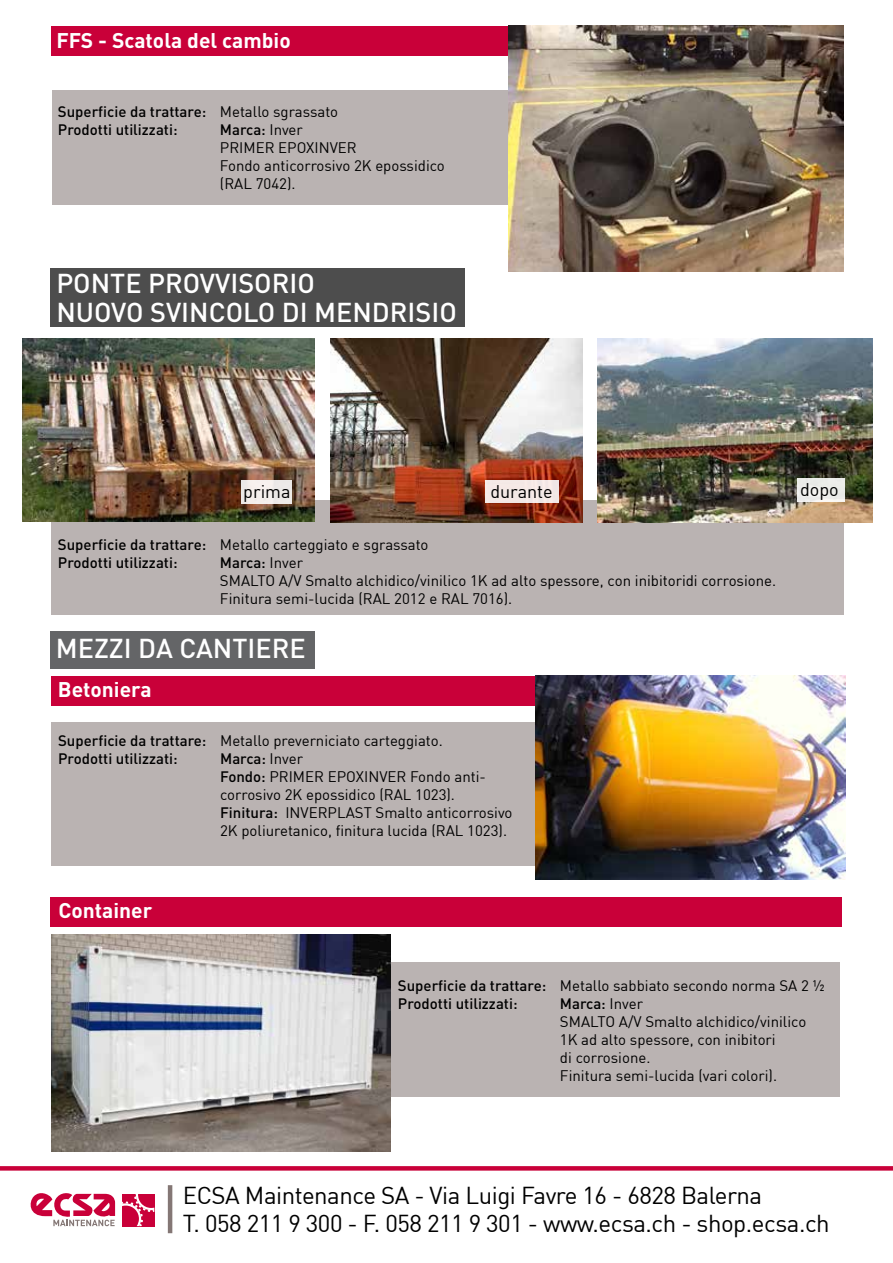
<style>
.page{position:relative;width:893px;height:1263px;background:#fff}
.page>*{position:absolute;margin:0;border:0;box-sizing:border-box;transform-origin:0 0}
.t1{font:500 27px/28.5px "DIN";color:#fff}
.t2{font:24px/28.5px "DIN";letter-spacing:-.02em;color:#000}
.t3{font:700 21px "DIN";color:#fff}
.t4{font:18px "DIN";color:#000}
.t5{font:18px "DIN";color:#fff}
.t6{font:15px/18px "DIN";color:#000}
.t7{font:500 15px/18px "DIN";color:#000}
.s1{font-weight:400}
.s2{font-weight:500}
</style>
<div class="page">
<svg style="left:0;top:1166px;width:893px;height:4px;background:#ca083f"></svg>
<svg style="left:30px;top:1193px;width:85px;height:33px"></svg>
<svg style="left:122px;top:1194px;width:32px;height:32px"></svg>
<hr style="left:168px;top:1185px;width:4px;height:48px;background:#847775">
<div style="left:50px;top:269px;width:415px;height:58px;background:#4d4d4d"></div>
<div style="left:51px;top:500px;width:792px;height:115px;background:#bab3b2"></div>
<img style="left:23px;top:339px;width:292px;height:183px">
<img style="left:330px;top:339px;width:253px;height:183px">
<img style="left:597px;top:339px;width:276px;height:183px">
<div style="left:51px;top:26px;width:791px;height:29px;background:#c90039"></div>
<div style="left:52px;top:90px;width:476px;height:115px;background:#bab3b2"></div>
<div style="left:51px;top:897px;width:791px;height:29px;background:#c90039"></div>
<div style="left:331px;top:962px;width:509px;height:135px;background:#bab3b2"></div>
<div style="left:50px;top:631px;width:265px;height:37px;background:#646567"></div>
<div style="left:51px;top:676px;width:791px;height:29px;background:#c90039"></div>
<div style="left:51px;top:722px;width:794px;height:144px;background:#bab3b2"></div>
<img style="left:535px;top:675px;width:310px;height:205px">
<img style="left:51px;top:935px;width:339px;height:216px">
<div style="left:797px;top:478px;width:47px;height:23px;background:#ececea"></div>
<div style="left:485px;top:480px;width:73px;height:23px;background:#f4e9e6"></div>
<div style="left:241px;top:480px;width:51px;height:23px;background:#f1ecea"></div>
<img style="left:508px;top:26px;width:335px;height:245px">
<h3 class="t3" style="left:56px;top:27px;width:236px">FFS - Scatola del cambio</h3>
<p class="t7" style="left:58px;top:102px;width:282px">Superficie da trattare: <span class="s1">Metallo sgrassato<br></span>Prodotti utilizzati:</p>
<p class="t6" style="left:220px;top:120px;width:226px"><span class="s2">Marca:</span> Inver<br>PRIMER EPOXINVER<br>Fondo anticorrosivo 2K epossidico (RAL 7042).</p>
<h1 class="t1" style="left:56px;top:268px;width:402px">PONTE PROVVISORIO<br>NUOVO SVINCOLO DI MENDRISIO</h1>
<p class="t4" style="left:243px;top:480px;width:49px">prima</p>
<p class="t4" style="left:490px;top:480px;width:64px">durante</p>
<p class="t4" style="left:800px;top:478px;width:40px">dopo</p>
<p class="t7" style="left:58px;top:535px;width:372px">Superficie da trattare: <span class="s1">Metallo carteggiato e sgrassato<br></span>Prodotti utilizzati:</p>
<p class="t6" style="left:220px;top:553px;width:558px"><span class="s2">Marca:</span> Inver<br>SMALTO A/V Smalto alchidico/vinilico 1K ad alto spessore, con inibitoridi corrosione.<br>Finitura semi-lucida (RAL 2012 e RAL 7016).</p>
<p class="t5" style="left:251px;top:630px;width:64px">durante</p>
<h1 class="t1" style="left:56px;top:633px;width:251px">MEZZI DA CANTIERE</h1>
<h3 class="t3" style="left:58px;top:676px;width:95px">Betoniera</h3>
<p class="t7" style="left:58px;top:731px;width:386px">Superficie da trattare: <span class="s1">Metallo preverniciato carteggiato.<br></span>Prodotti utilizzati:</p>
<p class="t6" style="left:220px;top:749px;width:294px"><span class="s2">Marca:</span> Inver<br><span class="s2">Fondo:</span> PRIMER EPOXINVER Fondo anti&shy;corrosivo 2K epossidico (RAL 1023).<br><span class="s2">Finitura:</span> INVERPLAST Smalto anticorrosivo 2K poliuretanico, finitura lucida (RAL 1023).</p>
<h3 class="t3" style="left:58px;top:897px;width:95px">Container</h3>
<p class="t7" style="left:398px;top:976px;width:428px">Superficie da trattare: <span class="s1">Metallo sabbiato secondo norma SA 2 ½<br></span>Prodotti utilizzati:</p>
<p class="t6" style="left:560px;top:994px;width:248px"><span class="s2">Marca:</span> Inver<br>SMALTO A/V Smalto alchidico/vinilico<br>1K ad alto spessore, con inibitori<br>di corrosione.<br>Finitura semi-lucida (vari colori).</p>
<h2 class="t2" style="left:183px;top:1180px;width:648px">ECSA Maintenance SA - Via Luigi Favre 16 - 6828 Balerna<br>T. 058 211 9 300 - F. 058 211 9 301 - www.ecsa.ch - shop.ecsa.ch</h2>
</div>
